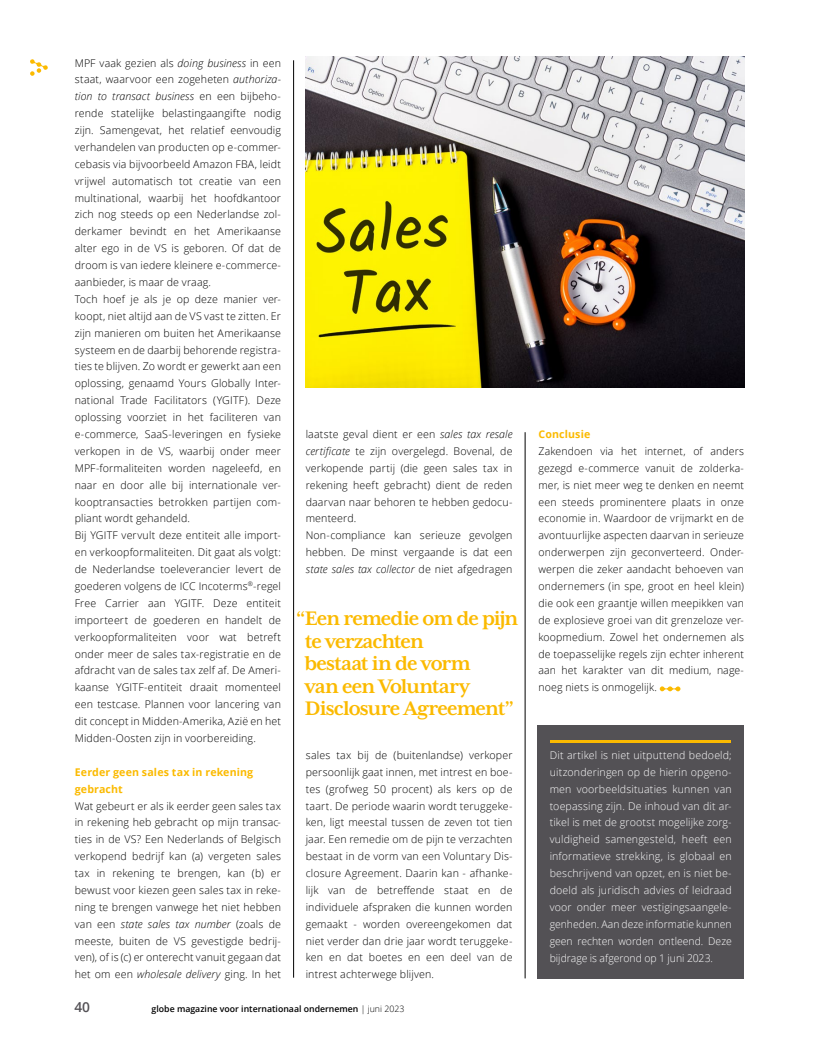
<style>
.page{position:relative;width:815px;height:1046px;background:#fff}
.page>*{position:absolute;margin:0;border:0;box-sizing:border-box;transform-origin:0 0}
.t1{font:700 22.5px/22.5px "Mrs Eaves XL Serif OT";letter-spacing:-.04em;color:#fbba00}
.t2{font:600 13.75px "Open Sans";color:#535155}
.t3{font:300 10.62px/16.9px "Open Sans";letter-spacing:.015em;color:#000;text-align:justify}
.t4{font:300 10.62px/16.9px "Open Sans";color:#fff;text-align:justify}
.t5{font:700 10.62px/16.9px "Open Sans";letter-spacing:.015em;color:#fbba00}
.t6{font:600 8.75px "Open Sans";color:#000}
.s1{font-style:italic}
.s2{font-weight:300}
</style>
<div class="page">
<svg style="left:660px;top:686px;width:20px;height:5px"></svg>
<div style="left:537px;top:725px;width:207px;height:253px;background:#535155"></div>
<hr style="left:550px;top:739px;width:180px;height:3px;background:#fbba00">
<svg style="left:30px;top:59px;width:18px;height:17px"></svg>
<img style="left:306px;top:56px;width:438px;height:331px">
<hr style="left:293px;top:60px;width:1px;height:917px;background:#000">
<hr style="left:525px;top:432px;width:1px;height:546px;background:#000">
<p class="t3" style="left:75px;top:54px;width:208px;text-align:left">MPF vaak gezien als <span class="s1">doing business</span> in een staat, waarvoor een zogeheten <span class="s1">authoriza&shy;tion to transact business</span> en een bijbeho&shy;rende statelijke belastingaangifte nodig zijn. Samengevat, het relatief eenvoudig verhandelen van producten op e-commer&shy;cebasis via bijvoorbeeld Amazon FBA, leidt vrijwel automatisch tot creatie van een multinational, waarbij het hoofdkantoor zich nog steeds op een Nederlandse zol&shy;derkamer bevindt en het Amerikaanse alter ego in de VS is geboren. Of dat de droom is van iedere kleinere e-commerce&shy;aanbieder, is maar de vraag.<br>Toch hoef je als je op deze manier ver&shy;koopt, niet altijd aan de VS vast te zitten. Er zijn manieren om buiten het Amerikaanse systeem en de daarbij behorende registra&shy;ties te blijven. Zo wordt er gewerkt aan een oplossing, genaamd Yours Globally Inter&shy;national Trade Facilitators (YGITF). Deze oplossing voorziet in het faciliteren van e-commerce, SaaS-leveringen en fysieke verkopen in de VS, waarbij onder meer MPF-formaliteiten worden nageleefd, en naar en door alle bij internationale ver&shy;kooptransacties betrokken partijen com&shy;pliant wordt gehandeld.<br>Bij YGITF vervult deze entiteit alle import&shy;en verkoopformaliteiten. Dit gaat als volgt: de Nederlandse toeleverancier levert de goederen volgens de ICC Incoterms<sup>®</sup>-regel Free Carrier aan YGITF. Deze entiteit importeert de goederen en handelt de verkoopformaliteiten voor wat betreft onder meer de sales tax-registratie en de afdracht van de sales tax zelf af. De Ameri&shy;kaanse YGITF-entiteit draait momenteel een testcase. Plannen voor lancering van dit concept in Midden-Amerika, Azië en het Midden-Oosten zijn in voorbereiding.</p>
<p class="t5" style="left:75px;top:763px;width:180px">Eerder geen sales tax in rekening gebracht</p>
<p class="t3" style="left:75px;top:796px;width:208px">Wat gebeurt er als ik eerder geen sales tax in rekening heb gebracht op mijn transac&shy;ties in de VS? Een Nederlands of Belgisch verkopend bedrijf kan (a) vergeten sales tax in rekening te brengen, kan (b) er bewust voor kiezen geen sales tax in reke&shy;ning te brengen vanwege het niet hebben van een <span class="s1">state sales tax number</span> (zoals de meeste, buiten de VS gevestigde bedrij&shy;ven), of is (c) er onterecht vanuit gegaan dat het om een <span class="s1">wholesale delivery</span> ging. In het</p>
<p class="t3" style="left:306px;top:425px;width:208px;text-align:left">laatste geval dient er een <span class="s1">sales tax resale certificate</span> te zijn overgelegd. Bovenal, de verkopende partij (die geen sales tax in rekening heeft gebracht) dient de reden daarvan naar behoren te hebben gedocu&shy;menteerd.<br>Non-compliance kan serieuze gevolgen hebben. De minst vergaande is dat een <span class="s1">state sales tax collector</span> de niet afgedragen</p>
<h1 class="t1" style="left:305px;top:607px;width:215px;text-indent:-8px">“Een remedie om de pijn te verzachten<br>bestaat in de vorm<br>van een Voluntary<br>Disclosure Agreement”</h1>
<p class="t3" style="left:306px;top:746px;width:208px">sales tax bij de (buitenlandse) verkoper persoonlijk gaat innen, met intrest en boe&shy;tes (grofweg 50 procent) als kers op de taart. De periode waarin wordt teruggeke&shy;ken, ligt meestal tussen de zeven tot tien jaar. Een remedie om de pijn te verzachten bestaat in de vorm van een Voluntary Dis&shy;closure Agreement. Daarin kan - afhanke&shy;lijk van de betreffende staat en de individuele afspraken die kunnen worden gemaakt - worden overeengekomen dat niet verder dan drie jaar wordt teruggeke&shy;ken en dat boetes en een deel van de intrest achterwege blijven.</p>
<p class="t2" style="left:74px;top:997px;width:17px">40</p>
<p class="t6" style="left:152px;top:1002px;width:254px">globe magazine voor internationaal ondernemen <span class="s2">| juni 2023</span></p>
<p class="t5" style="left:538px;top:425px;width:53px">Conclusie</p>
<p class="t3" style="left:538px;top:442px;width:207px">Zakendoen via het internet, of anders gezegd e-commerce vanuit de zolderka&shy;mer, is niet meer weg te denken en neemt een steeds prominentere plaats in onze economie in. Waardoor de vrijmarkt en de avontuurlijke aspecten daarvan in serieuze onderwerpen zijn geconverteerd. Onder&shy;werpen die zeker aandacht behoeven van ondernemers (in spe, groot en heel klein) die ook een graantje willen meepikken van de explosieve groei van dit grenzeloze ver&shy;koopmedium. Zowel het ondernemen als de toepasselijke regels zijn echter inherent aan het karakter van dit medium, nage&shy;noeg niets is onmogelijk.</p>
<p class="t4" style="left:550px;top:746px;width:184px">Dit artikel is niet uitputtend bedoeld; uitzonderingen op de hierin opgeno&shy;men voorbeeldsituaties kunnen van toepassing zijn. De inhoud van dit ar&shy;tikel is met de grootst mogelijke zorg&shy;vuldigheid samengesteld, heeft een informatieve strekking, is globaal en beschrijvend van opzet, en is niet be&shy;doeld als juridisch advies of leidraad voor onder meer vestigingsaangele&shy;genheden. Aan deze informatie kunnen geen rechten worden ontleend. Deze bijdrage is afgerond op 1 juni 2023.</p>
</div>
